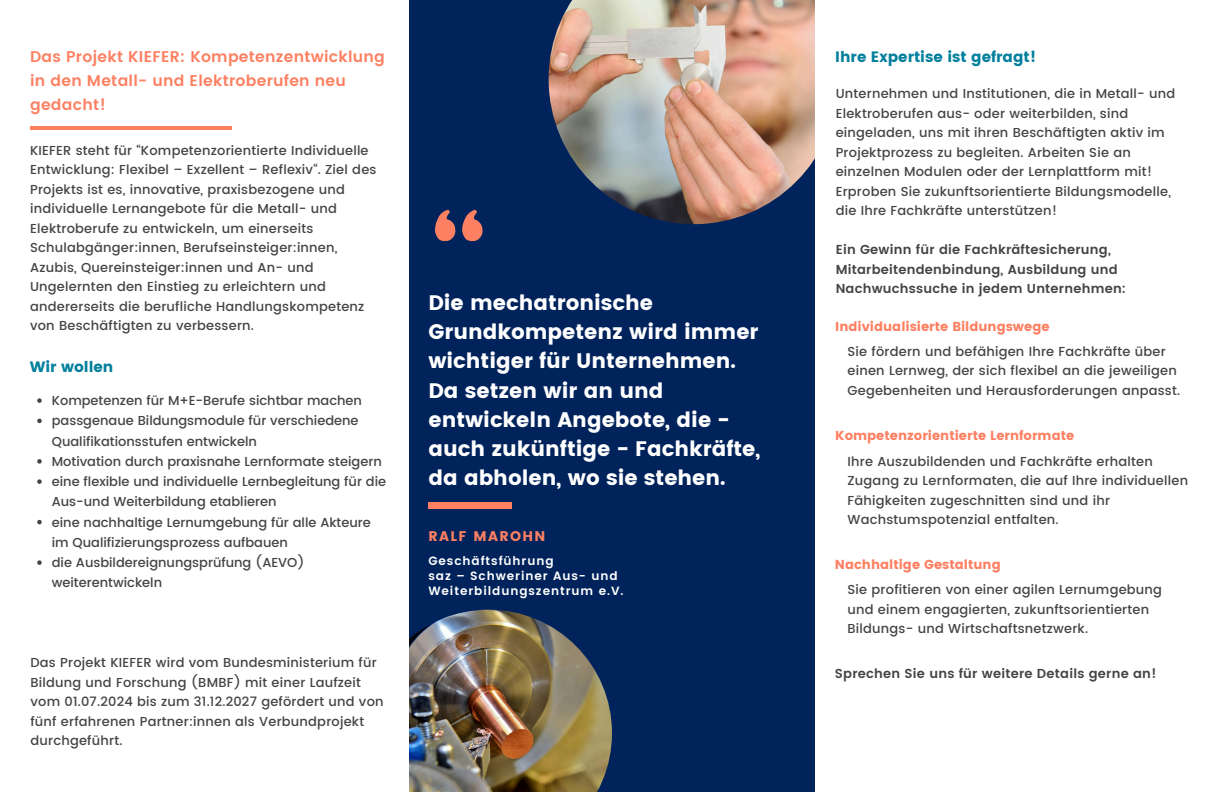
<style>
.page{position:relative;width:1224px;height:792px;background:#fff}
.page>*{position:absolute;margin:0;border:0;box-sizing:border-box;transform-origin:0 0}
.t1{font:164.8px "Brixton TC";color:#fe8062}
.t2{font:21px/29.2px "Poppins";color:#fff}
.t3{font:600 15.5px/24px "Poppins";letter-spacing:.015em;color:#fe8062}
.t4{font:15px "Poppins";color:#017f9d}
.t5{font:14px "Poppins";letter-spacing:.1em;color:#fe8062}
.t6{font:500 13px/19.5px "Poppins";letter-spacing:.015em;color:#444}
.t7{font:600 13px/19.5px "Poppins";letter-spacing:.015em;color:#444}
.t8{font:13px "Poppins";color:#fe8062}
.t9{font:600 12px/15px "Poppins";letter-spacing:.075em;color:#fff}
</style>
<div class="page">
<div style="left:408px;top:0;width:408px;height:792px;background:#00235b"></div>
<div style="left:428px;top:503px;width:84px;height:5px;background:#fe8062"></div>
<img style="left:549px;top:0;width:266px;height:224px">
<img style="left:409px;top:610px;width:203px;height:182px">
<div style="left:815px;top:0;width:408px;height:792px;background:#fff"></div>
<div style="left:1px;top:0;width:408px;height:792px;background:#fff"></div>
<hr style="left:30px;top:127px;width:201px;height:3px;background:#fe8062">
<svg style="left:37px;top:398px;width:5px;height:5px"></svg>
<svg style="left:37px;top:419px;width:5px;height:4px"></svg>
<svg style="left:37px;top:459px;width:5px;height:5px"></svg>
<svg style="left:37px;top:479px;width:5px;height:5px"></svg>
<svg style="left:37px;top:520px;width:5px;height:4px"></svg>
<svg style="left:37px;top:560px;width:5px;height:5px"></svg>
<p class="t3" style="left:30px;top:45px;width:356px">Das Projekt KIEFER: Kompetenzentwicklung in den Metall- und Elektroberufen neu gedacht!</p>
<p class="t6" style="left:30px;top:140px;width:348px">KIEFER steht für “Kompetenzorientierte Individuelle Entwicklung: Flexibel – Exzellent – Reflexiv“. Ziel des Projekts ist es, innovative, praxisbezogene und individuelle Lernangebote für die Metall- und Elektroberufe zu entwickeln, um einerseits Schulabgänger:innen, Berufseinsteiger:innen, Azubis, Quereinsteiger:innen und An- und Ungelernten den Einstieg zu erleichtern und andererseits die berufliche Handlungskompetenz von Beschäftigten zu verbessern.</p>
<p class="t4" style="left:30px;top:358px;width:85px">Wir wollen</p>
<p class="t6" style="left:52px;top:391px;width:312px">Kompetenzen für M+E-Berufe sichtbar machen</p>
<h4 class="t6" style="left:52px;top:411px;width:308px;line-height:20.2px">passgenaue Bildungsmodule für verschiedene<br>Qualifikationsstufen entwickeln</h4>
<p class="t6" style="left:52px;top:452px;width:331px">Motivation durch praxisnahe Lernformate steigern</p>
<h1 class="t6" style="left:52px;top:472px;width:336px;line-height:20.2px">eine flexible und individuelle Lernbegleitung für die<br>Aus-und Weiterbildung etablieren</h1>
<h2 class="t6" style="left:52px;top:512px;width:321px;line-height:20.2px">eine nachhaltige Lernumgebung für alle Akteure im Qualifizierungsprozess aufbauen</h2>
<h4 class="t6" style="left:52px;top:553px;width:254px;line-height:20.2px">die Ausbildereignungsprüfung (AEVO) weiterentwickeln</h4>
<h4 class="t6" style="left:30px;top:653px;width:355px">Das Projekt KIEFER wird vom Bundesministerium für Bildung und Forschung (BMBF) mit einer Laufzeit vom 01.07.2024 bis zum 31.12.2027 gefördert und von fünf erfahrenen Partner:innen als Verbundprojekt durchgeführt.</h4>
<h3 class="t1" style="left:429px;top:207px;width:61px">"</h3>
<h4 class="t2" style="left:428px;top:288px;width:226px">Die mechatronische</h4>
<h4 class="t2" style="left:428px;top:317px;width:334px">Grundkompetenz wird immer wichtiger für Unternehmen.<br>Da setzen wir an und entwickeln Angebote, die - auch zukünftige - Fachkräfte, da abholen, wo sie stehen.</h4>
<h3 class="t5" style="left:428px;top:528px;width:119px">RALF MAROHN</h3>
<p class="t9" style="left:428px;top:553px;width:197px">Geschäftsführung<br>saz – Schweriner Aus- und<br>Weiterbildungszentrum e.V.</p>
<p class="t4" style="left:835px;top:48px;width:202px">Ihre Expertise ist gefragt!</p>
<h3 class="t6" style="left:836px;top:84px;width:341px">Unternehmen und Institutionen, die in Metall- und Elektroberufen aus- oder weiterbilden, sind eingeladen, uns mit ihren Beschäftigten aktiv im Projektprozess zu begleiten. Arbeiten Sie an einzelnen Modulen oder der Lernplattform mit!<br>Erproben Sie zukunftsorientierte Bildungsmodelle, die Ihre Fachkräfte unterstützen!</h3>
<h4 class="t7" style="left:836px;top:240px;width:292px">Ein Gewinn für die Fachkräftesicherung,<br>Mitarbeitendenbindung, Ausbildung und<br>Nachwuchssuche in jedem Unternehmen:</h4>
<h4 class="t8" style="left:835px;top:319px;width:216px">Individualisierte Bildungswege</h4>
<h4 class="t6" style="left:848px;top:342px;width:334px">Sie fördern und befähigen Ihre Fachkräfte über einen Lernweg, der sich flexibel an die jeweiligen<br>Gegebenheiten und Herausforderungen anpasst.</h4>
<h4 class="t8" style="left:835px;top:428px;width:241px">Kompetenzorientierte Lernformate</h4>
<p class="t6" style="left:848px;top:451px;width:342px">Ihre Auszubildenden und Fachkräfte erhalten Zugang zu Lernformaten, die auf Ihre individuellen Fähigkeiten zugeschnitten sind und ihr Wachstumspotenzial entfalten.</p>
<p class="t8" style="left:835px;top:557px;width:167px">Nachhaltige Gestaltung</p>
<p class="t6" style="left:848px;top:580px;width:316px">Sie profitieren von einer agilen Lernumgebung und einem engagierten, zukunftsorientierten<br>Bildungs- und Wirtschaftsnetzwerk.</p>
<p class="t7" style="left:835px;top:664px;width:323px">Sprechen Sie uns für weitere Details gerne an!</p>
</div>
